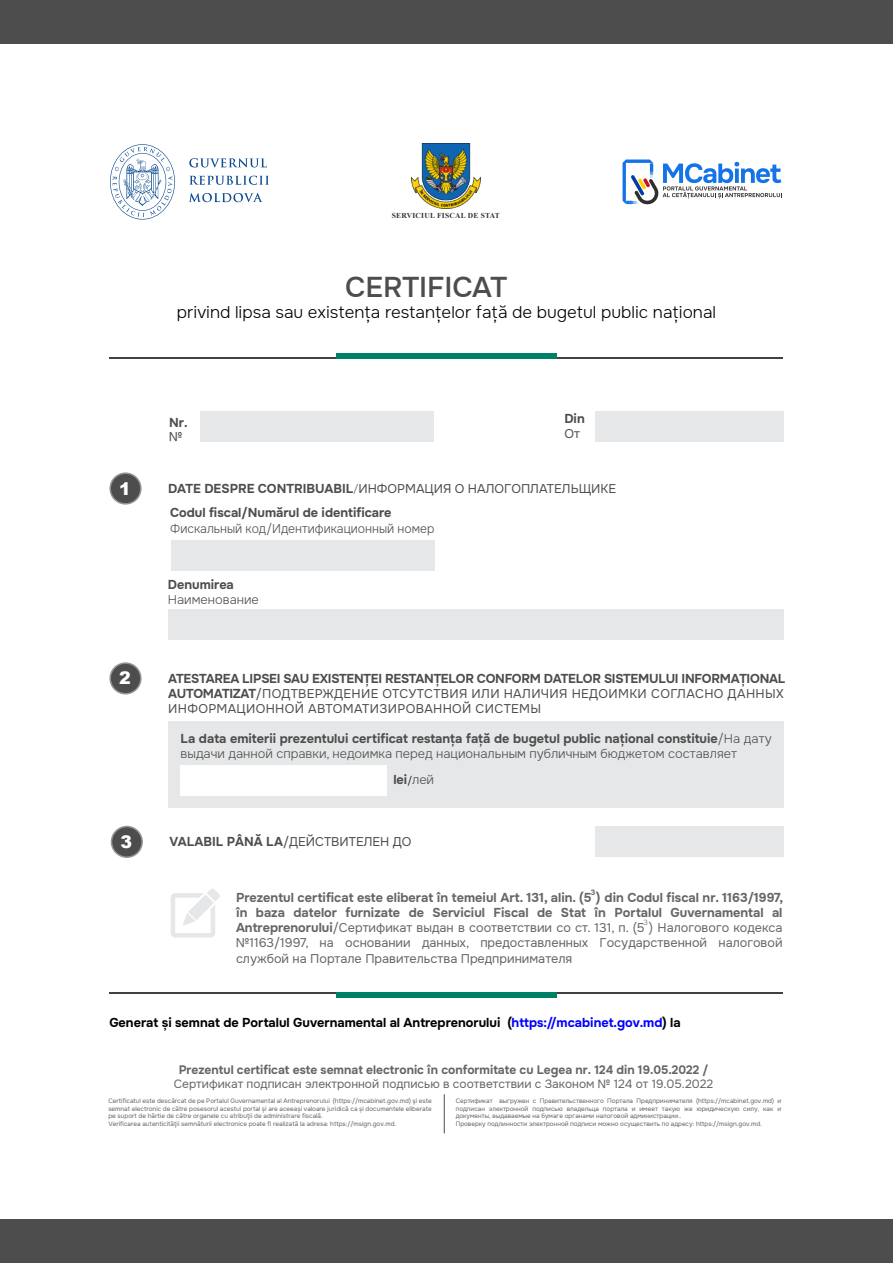
<style>
.page{position:relative;width:893px;height:1263px;background:#fff}
.page>*{position:absolute;margin:0;border:0;box-sizing:border-box;transform-origin:0 0}
.t1{font:500 28.65px "Onest";color:#4d4d4d}
.t2{font:900 17.4px "Arial";color:#fff}
.t3{font:300 16.95px "Onest";color:#000}
.t4{font:12.6px/15.1px "Onest";color:#666;text-align:justify}
.t5{font:700 12.6px/15.1px "Onest";color:#4d4d4d}
.t6{font:12.6px/15.1px "Onest";letter-spacing:.025em;color:#4d4d4d}
.t7{font:700 12.6px "Onest";color:#000}
.t8{font:12.6px "Onest";color:#4d4d4d}
.t9{font:300 12.6px "Onest";color:#4d4d4d;scale:.95 1}
.t10{font:300 12.6px "Onest";color:#4d4d4d}
.t11{font:700 12px "Onest";color:#666}
.t12{font:12px "Onest";color:#666}
.t13{font:700 7.5px "Times New Roman";letter-spacing:.03em;color:#333}
.t14{font:700 7.5px "Onest";color:#666}
.t15{font:300 7.5px "Onest";color:#666}
.t16{font:6.3px/7.6px "Onest";color:#666}
.s1{font-weight:700}
.s2{font-family:"Roboto";font-weight:300}
.s3{font-weight:300}
.s4{font-weight:300;font-size:10.2px;color:#000}
.s5{color:#00f}
</style>
<div class="page">
<div style="left:0;top:0;width:893px;height:44px;background:#4d4d4d"></div>
<div style="left:0;top:1219px;width:893px;height:44px;background:#4d4d4d"></div>
<hr style="left:109px;top:358px;width:674px;height:1px;background:#414142">
<div style="left:336px;top:353px;width:221px;height:6px;background:#008066"></div>
<hr style="left:109px;top:992px;width:674px;height:1px;background:#414142">
<div style="left:336px;top:992px;width:221px;height:6px;background:#008066"></div>
<svg style="left:109px;top:472px;width:33px;height:33px"></svg>
<div style="left:111px;top:474px;width:29px;height:29px;background:#4d4d4d;border-radius:50%"></div>
<div style="left:169px;top:609px;width:615px;height:31px;background:#e6e7e8"></div>
<div style="left:171px;top:540px;width:263px;height:31px;background:#e6e7e8"></div>
<svg style="left:109px;top:662px;width:33px;height:32px"></svg>
<div style="left:111px;top:664px;width:29px;height:29px;background:#4d4d4d;border-radius:50%"></div>
<div style="left:168px;top:721px;width:616px;height:87px;background:#e6e7e8"></div>
<div style="left:180px;top:765px;width:207px;height:30px;background:#fff"></div>
<div style="left:595px;top:412px;width:188px;height:30px;background:#e6e7e8"></div>
<svg style="left:111px;top:826px;width:32px;height:32px"></svg>
<div style="left:112px;top:827px;width:29px;height:29px;background:#4d4d4d;border-radius:50%"></div>
<div style="left:595px;top:827px;width:188px;height:30px;background:#e6e7e8"></div>
<hr style="left:444px;top:1094px;width:1px;height:39px;background:#575656">
<svg style="left:171px;top:889px;width:49px;height:48px"></svg>
<svg style="left:110px;top:144px;width:65px;height:76px"></svg>
<svg style="left:189px;top:158px;width:78px;height:10px"></svg>
<svg style="left:189px;top:176px;width:80px;height:9px"></svg>
<svg style="left:189px;top:193px;width:74px;height:9px"></svg>
<svg style="left:622px;top:159px;width:160px;height:46px"></svg>
<div style="left:200px;top:411px;width:234px;height:31px;background:#e6e7e8"></div>
<img style="left:412px;top:143px;width:68px;height:65px">
<p class="t13" style="left:392px;top:210px;width:110px">SERVICIUL FISCAL DE STAT</p>
<h1 class="t1" style="left:345px;top:269px;width:164px">CERTIFICAT</h1>
<h3 class="t3" style="left:177px;top:302px;width:541px">privind lipsa sau existența restanțelor față de bugetul public național</h3>
<h3 class="t5" style="left:169px;top:415px;width:20px">Nr.</h3>
<h3 class="t6" style="left:169px;top:430px;width:15px">№</h3>
<h3 class="t5" style="left:564px;top:412px;width:22px">Din</h3>
<h3 class="t6" style="left:564px;top:426px;width:17px">Oт</h3>
<h2 class="t2" style="left:119px;top:476px;width:13px">1</h2>
<h3 class="t8" style="left:168px;top:481px;width:449px"><span class="s1">DATE DESPRE CONTRIBUABIL</span><span class="s2">/</span>ИНФОРМАЦИЯ О НАЛОГОПЛАТЕЛЬЩИКЕ</h3>
<h3 class="t5" style="left:170px;top:506px;width:223px">Codul fiscal/Numărul de identificare</h3>
<h3 class="t9" style="left:170px;top:521px;width:280px">Фискальный код/Идентификационный номер</h3>
<h3 class="t5" style="left:168px;top:577px;width:68px">Denumirea</h3>
<h3 class="t10" style="left:168px;top:592px;width:93px">Наименование</h3>
<h2 class="t2" style="left:119px;top:666px;width:13px">2</h2>
<h3 class="t6" style="left:168px;top:671px;width:619px"><span class="s1">ATESTAREA LIPSEI SAU EXISTENȚEI RESTANȚELOR CONFORM DATELOR SISTEMULUI INFORMAȚIONAL<br>AUTOMATIZAT</span>/ПОДТВЕРЖДЕНИЕ ОТСУТСТВИЯ ИЛИ НАЛИЧИЯ НЕДОИМКИ СОГЛАСНО ДАННЫХ<br>ИНФОРМАЦИОННОЙ АВТОМАТИЗИРОВАННОЙ СИСТЕМЫ</h3>
<h3 class="t5" style="left:180px;top:731px;width:593px">La data emiterii prezentului certificat restanța față de bugetul public național constituie<span class="s3">/На дату выдачи данной справки, недоимка перед национальным публичным бюджетом составляет</span></h3>
<h3 class="t5" style="left:393px;top:772px;width:42px">lei<span class="s4">/</span><span class="s3">лей</span></h3>
<h2 class="t2" style="left:120px;top:829px;width:13px">3</h2>
<h3 class="t8" style="left:170px;top:834px;width:243px"><span class="s1">VALABIL PÂNĂ LA</span>/ДЕЙСТВИТЕЛЕН ДО</h3>
<p class="t14" style="left:591px;top:888px;width:6px">3</p>
<p class="t4" style="left:236px;top:890px;width:549px"><span class="s1">Prezentul certificat este eliberat în temeiul Art. 131, alin. (5 ) din Codul fiscal nr. 1163/1997, în baza datelor furnizate de Serviciul Fiscal de Stat în Portalul Guvernamental al Antreprenorului</span>/Cертификат выдан в соответствии со ст. 131, п. (5 ) Налогового кодекса №1163/1997, на основании данных, предоставленных Государственной налоговой службой на Портале Правительства Предпринимателя</p>
<p class="t15" style="left:643px;top:918px;width:6px">3</p>
<h3 class="t7" style="left:109px;top:1015px;width:573px">Generat și semnat de Portalul Guvernamental al Antreprenorului (<span class="s5">https://mcabinet.gov.md</span>) la</h3>
<h3 class="t11" style="left:179px;top:1062px;width:531px">Prezentul certificat este semnat electronic în conformitate cu Legea nr. 124 din 19.05.2022 /</h3>
<h3 class="t12" style="left:174px;top:1076px;width:541px">Cертификат подписан электронной подписью в соответствии с Законом № 124 от 19.05.2022</h3>
<p class="t16" style="left:456px;top:1097px;width:327px">Cертификат выгружен с Правительственного Портала Предпринимателя (https://mcabinet.gov.md) и подписан электронной подписью владельца портала и имеет такую же юридическую силу, как и документы, выдаваемые на бумаге органами налоговой администрации..<br>Проверку подлинности электронной подписи можно осуществить по адресу: https://msign.gov.md.</p>
<p class="t16" style="left:108px;top:1097px;width:325px">Certificatul este descărcat de pe Portalul Guvernamental al Antreprenorului (https://mcabinet.gov.md) şi este semnat electronic de către posesorul acestui portal și are aceeași valoare juridică ca și documentele eliberate pe suport de hârtie de către organele cu atribuţii de administrare fiscală.<br>Verificarea autenticităţii semnăturii electronice poate fi realizată la adresa: https://msign.gov.md.</p>
</div>
